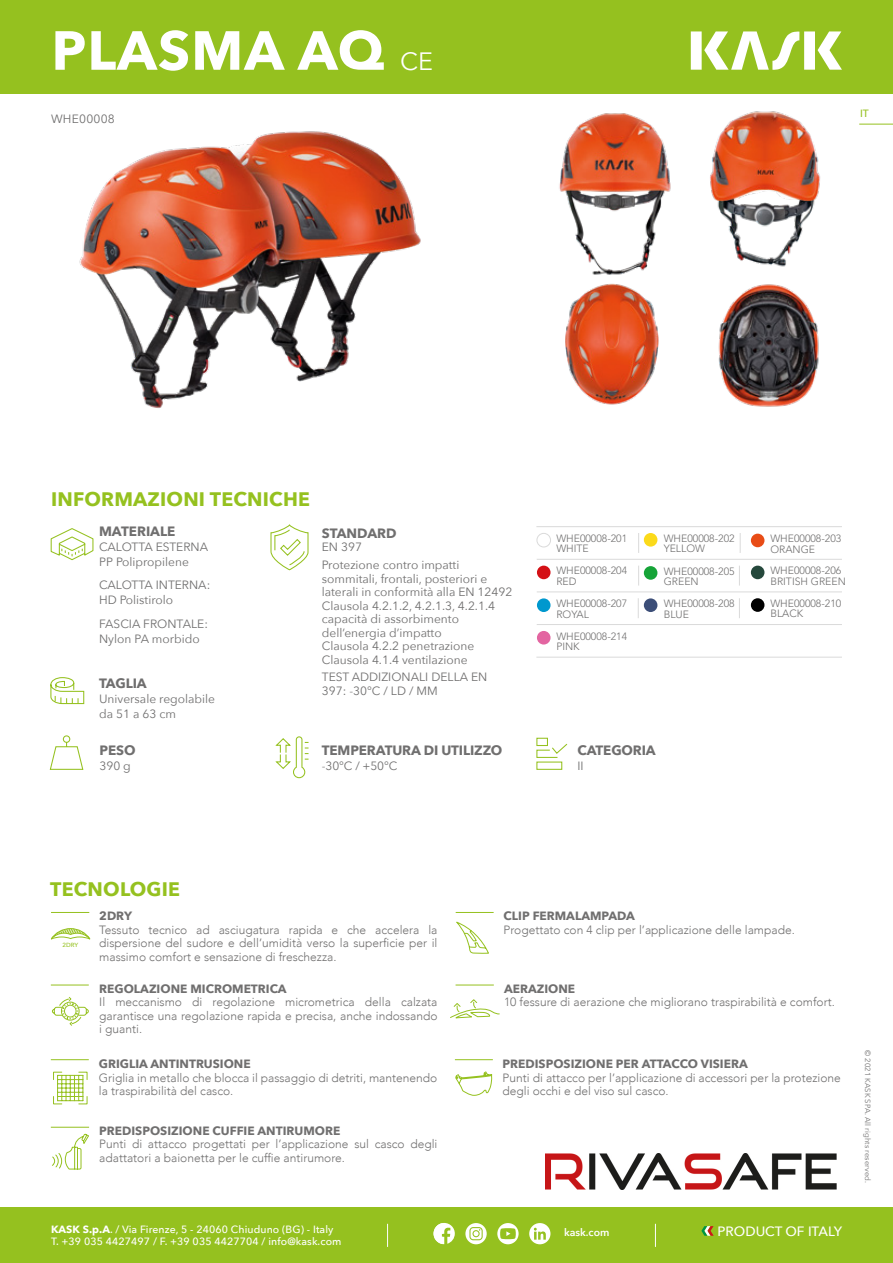
<style>
.page{position:relative;width:893px;height:1263px;background:#fff}
.page>*{position:absolute;margin:0;border:0;box-sizing:border-box;transform-origin:0 0}
.t1{font:700 54.45px "Avenir Next";letter-spacing:.02em;color:#fff}
.t2{font:700 19.5px "Avenir Next";letter-spacing:.01em;color:#95c11f}
.t3{font:700 13.5px "Avenir Next";letter-spacing:-.01em;color:#706f6f}
.t4{font:500 13.5px "Avenir Next";color:#fff}
.t5{font:300 12px/13.5px "Avenir";color:#706f6f}
.t6{font:12px/13.5px "Avenir Next";color:#706f6f}
.t7{font:700 12px "Avenir Next";color:#706f6f}
.t8{font:12px "Avenir Next";letter-spacing:.02em;color:#706f6f}
.t9{font:300 10.5px/10.5px "Avenir LT Std";color:#706f6f}
.t10{font:500 10.5px/12.6px "Avenir Next";letter-spacing:.01em;color:#fff}
.t11{font:600 10.5px "Avenir Next";color:#fff}
.t12{font:500 10.5px "Avenir Next";color:#95c11f}
.t13{font:7.65px "Avenir Next";letter-spacing:.01em;color:#706f6f}
.t14{font:500 6px "Avenir Next";color:#95c11f}
.s1{font-weight:400;font-size:25.05px}
.s2{font-weight:700}
</style>
<div class="page">
<div style="left:0;top:1208px;width:893px;height:55px;background:#95c11f"></div>
<svg style="left:701px;top:1226px;width:13px;height:10px"></svg>
<svg style="left:387px;top:1224px;width:1px;height:23px"></svg>
<svg style="left:655px;top:1224px;width:1px;height:23px"></svg>
<svg style="left:443px;top:1223px;width:12px;height:21px"></svg>
<svg style="left:434px;top:1223px;width:9px;height:21px"></svg>
<svg style="left:465px;top:1223px;width:22px;height:21px"></svg>
<svg style="left:497px;top:1223px;width:22px;height:21px"></svg>
<svg style="left:529px;top:1223px;width:21px;height:21px"></svg>
<div style="left:0;top:0;width:893px;height:94px;background:#95c11f"></div>
<hr style="left:859px;top:124px;width:34px;height:1px;background:#95c11f">
<svg style="left:50px;top:528px;width:44px;height:33px"></svg>
<svg style="left:270px;top:524px;width:39px;height:47px"></svg>
<svg style="left:49px;top:735px;width:35px;height:35px"></svg>
<svg style="left:691px;top:31px;width:151px;height:39px"></svg>
<hr style="left:536px;top:526px;width:306px;height:1px;background:#dadada">
<hr style="left:536px;top:657px;width:306px;height:1px;background:#dadada">
<hr style="left:537px;top:559px;width:305px;height:1px;background:#dadada">
<hr style="left:537px;top:591px;width:305px;height:1px;background:#dadada">
<hr style="left:537px;top:624px;width:305px;height:1px;background:#dadada">
<div style="left:751px;top:566px;width:13px;height:13px;background:#25483c;border-radius:50%"></div>
<div style="left:537px;top:533px;width:14px;height:14px;border:1px solid #dadada;border-radius:50%"></div>
<div style="left:644px;top:533px;width:13px;height:14px;background:#fbda1b;border-radius:50%"></div>
<svg style="left:638px;top:533px;width:1px;height:20px"></svg>
<svg style="left:638px;top:566px;width:1px;height:19px"></svg>
<svg style="left:739px;top:566px;width:1px;height:19px"></svg>
<svg style="left:740px;top:533px;width:1px;height:20px"></svg>
<div style="left:751px;top:534px;width:13px;height:13px;background:#e84c16;border-radius:50%"></div>
<div style="left:537px;top:566px;width:13px;height:13px;background:#d41116;border-radius:50%"></div>
<div style="left:644px;top:566px;width:13px;height:14px;background:#16a438;border-radius:50%"></div>
<div style="left:537px;top:598px;width:13px;height:14px;background:#0098ce;border-radius:50%"></div>
<div style="left:537px;top:631px;width:13px;height:13px;background:#e365a1;border-radius:50%"></div>
<svg style="left:739px;top:598px;width:1px;height:20px"></svg>
<svg style="left:638px;top:598px;width:1px;height:20px"></svg>
<div style="left:751px;top:598px;width:13px;height:14px;background:#000;border-radius:50%"></div>
<div style="left:644px;top:598px;width:13px;height:14px;background:#3c4e78;border-radius:50%"></div>
<img style="left:565px;top:283px;width:94px;height:122px">
<img style="left:710px;top:111px;width:111px;height:156px">
<img style="left:718px;top:284px;width:101px;height:123px">
<svg style="left:50px;top:677px;width:35px;height:28px"></svg>
<svg style="left:275px;top:736px;width:34px;height:43px"></svg>
<hr style="left:456px;top:912px;width:38px;height:1px;background:#95c11f">
<hr style="left:51px;top:985px;width:38px;height:1px;background:#95c11f">
<hr style="left:51px;top:1059px;width:38px;height:1px;background:#95c11f">
<svg style="left:536px;top:737px;width:32px;height:33px"></svg>
<hr style="left:51px;top:912px;width:38px;height:1px;background:#95c11f">
<hr style="left:51px;top:1127px;width:38px;height:1px;background:#95c11f">
<svg style="left:52px;top:1133px;width:37px;height:37px"></svg>
<img style="left:79px;top:131px;width:342px;height:277px">
<img style="left:559px;top:113px;width:112px;height:162px">
<svg style="left:51px;top:928px;width:40px;height:12px"></svg>
<svg style="left:52px;top:997px;width:37px;height:29px"></svg>
<svg style="left:53px;top:1071px;width:35px;height:34px"></svg>
<svg style="left:456px;top:921px;width:33px;height:33px"></svg>
<hr style="left:456px;top:985px;width:38px;height:1px;background:#95c11f">
<svg style="left:450px;top:999px;width:50px;height:20px"></svg>
<hr style="left:455px;top:1059px;width:38px;height:1px;background:#95c11f">
<svg style="left:455px;top:1071px;width:38px;height:25px"></svg>
<img style="left:545px;top:1153px;width:291px;height:36px">
<h1 class="t1" style="left:51px;top:4px;width:383px">PLASMA AQ <span class="s1">CE</span></h1>
<p class="t8" style="left:51px;top:108px;width:65px">WHE00008</p>
<p class="t12" style="left:860px;top:105px;width:10px">IT</p>
<h2 class="t2" style="left:51px;top:482px;width:260px">INFORMAZIONI TECNICHE</h2>
<p class="t3" style="left:99px;top:519px;width:78px">MATERIALE</p>
<p class="t6" style="left:99px;top:539px;width:110px;line-height:15px">CALOTTA ESTERNA<br>PP Polipropilene</p>
<p class="t6" style="left:99px;top:577px;width:113px;line-height:15px">CALOTTA INTERNA:<br>HD Polistirolo</p>
<p class="t6" style="left:99px;top:616px;width:110px;line-height:15px">FASCIA FRONTALE:<br>Nylon PA morbido</p>
<p class="t3" style="left:99px;top:671px;width:49px">TAGLIA</p>
<p class="t6" style="left:99px;top:690px;width:118px;line-height:15px">Universale regolabile da 51 a 63 cm</p>
<p class="t3" style="left:99px;top:738px;width:38px">PESO</p>
<p class="t6" style="left:99px;top:758px;width:33px">390 g</p>
<p class="t3" style="left:322px;top:521px;width:76px">STANDARD</p>
<p class="t6" style="left:322px;top:538px;width:139px;line-height:17.7px">EN 397<br>Protezione contro impatti</p>
<p class="t6" style="left:322px;top:571px;width:192px">sommitali, frontali, posteriori e laterali in conformità alla EN 12492<br>Clausola 4.2.1.2, 4.2.1.3, 4.2.1.4 capacità di assorbimento dell’energia d’impatto<br>Clausola 4.2.2 penetrazione<br>Clausola 4.1.4 ventilazione</p>
<p class="t6" style="left:322px;top:670px;width:167px">TEST ADDIZIONALI DELLA EN<br>397: -30°C / LD / MM</p>
<p class="t3" style="left:322px;top:738px;width:182px">TEMPERATURA DI UTILIZZO</p>
<p class="t6" style="left:322px;top:758px;width:77px">-30°C / +50°C</p>
<p class="t9" style="left:556px;top:533px;width:72px">WHE00008-201<br>WHITE</p>
<p class="t9" style="left:664px;top:533px;width:72px">WHE00008-202<br>YELLOW</p>
<p class="t9" style="left:770px;top:533px;width:72px">WHE00008-203<br>ORANGE</p>
<p class="t9" style="left:556px;top:565px;width:72px">WHE00008-204<br>RED</p>
<p class="t9" style="left:664px;top:566px;width:72px">WHE00008-205<br>GREEN</p>
<p class="t9" style="left:556px;top:598px;width:72px">WHE00008-207<br>ROYAL</p>
<p class="t9" style="left:556px;top:631px;width:72px">WHE00008-214<br>PINK</p>
<p class="t9" style="left:770px;top:565px;width:77px">WHE00008-206<br>BRITISH GREEN</p>
<p class="t9" style="left:770px;top:598px;width:72px">WHE00008-210<br>BLACK</p>
<p class="t9" style="left:664px;top:598px;width:72px">WHE00008-208<br>BLUE</p>
<p class="t3" style="left:578px;top:738px;width:80px">CATEGORIA</p>
<p class="t6" style="left:578px;top:758px;width:8px">II</p>
<h2 class="t2" style="left:50px;top:872px;width:131px">TECNOLOGIE</h2>
<p class="t14" style="left:62px;top:940px;width:17px">2DRY</p>
<p class="t7" style="left:99px;top:905px;width:34px">2DRY</p>
<p class="t5" style="left:99px;top:923px;width:340px;text-align:justify">Tessuto tecnico ad asciugatura rapida e che accelera la dispersione del sudore e dell’umidità verso la superficie per il massimo comfort e sensazione di freschezza.</p>
<p class="t7" style="left:99px;top:978px;width:189px">REGOLAZIONE MICROMETRICA</p>
<p class="t5" style="left:99px;top:995px;width:340px;text-align:justify">Il meccanismo di regolazione micrometrica della calzata garantisce una regolazione rapida e precisa, anche indossando i guanti.</p>
<p class="t7" style="left:99px;top:1053px;width:153px">GRIGLIA ANTINTRUSIONE</p>
<p class="t5" style="left:99px;top:1071px;width:340px">Griglia in metallo che blocca il passaggio di detriti, mantenendo la traspirabilità del casco.</p>
<p class="t7" style="left:99px;top:1120px;width:242px">PREDISPOSIZIONE CUFFIE ANTIRUMORE</p>
<p class="t5" style="left:99px;top:1137px;width:340px">Punti di attacco progettati per l’applicazione sul casco degli adattatori a baionetta per le cuffie antirumore.</p>
<p class="t7" style="left:504px;top:905px;width:133px">CLIP FERMALAMPADA</p>
<p class="t5" style="left:504px;top:923px;width:293px">Progettato con 4 clip per l’applicazione delle lampade.</p>
<p class="t7" style="left:504px;top:978px;width:73px">AERAZIONE</p>
<p class="t5" style="left:504px;top:995px;width:332px">10 fessure di aerazione che migliorano traspirabilità e comfort.</p>
<p class="t7" style="left:503px;top:1053px;width:247px">PREDISPOSIZIONE PER ATTACCO VISIERA</p>
<p class="t5" style="left:503px;top:1071px;width:340px">Punti di attacco per l’applicazione di accessori per la protezione degli occhi e del viso sul casco.</p>
<p class="t10" style="left:51px;top:1222px;width:292px"><span class="s2">KASK S.p.A</span>. / Via Firenze, 5 - 24060 Chiuduno (BG) - Italy<br>T. +39 035 4427497 / F. +39 035 4427704 / info@kask.com</p>
<p class="t11" style="left:564px;top:1223px;width:47px">kask.com</p>
<p class="t4" style="left:718px;top:1219px;width:126px">PRODUCT OF ITALY</p>
<p class="t13" style="left:874px;top:1050px;width:134px;rotate:90deg">© 2021 KASK SPA. All rights reserved.</p>
</div>
